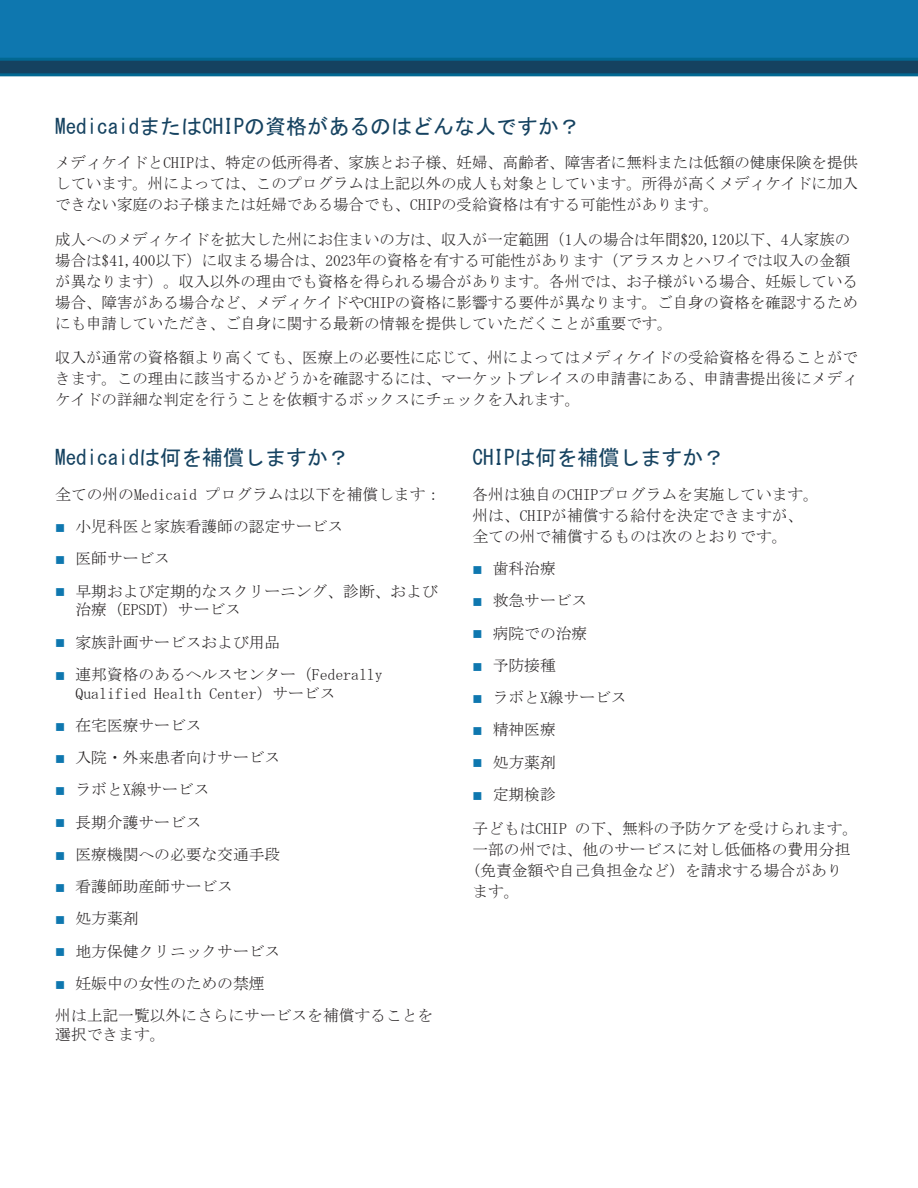
<style>
.page{position:relative;width:918px;height:1188px;background:#fff}
.page>*{position:absolute;margin:0;border:0;box-sizing:border-box;transform-origin:0 0}
.t1{font:21px "MS Gothic";color:#154260}
.text_no_indent{font:15.75px/21px "MS Mincho";color:#231f20}
.text_bullet{font:15.75px "MS Mincho";color:#231f20}
.t2{font:13.5px "Wingdings";color:#0e77af}
.s1{color:#0e77af}
</style>
<div class="page">
<div style="left:0;top:0;width:918px;height:70px;background:#0e77af"></div>
<svg style="left:0;top:58px;width:918px;height:18px;background:#0f4d6e"></svg>
<h2 class="t1" style="left:55px;top:116px;width:526px">MedicaidまたはCHIPの資格があるのはどんな人ですか？</h2>
<p class="text_no_indent" style="left:55px;top:152px;width:804px;text-align:justify">メディケイドとCHIPは、特定の低所得者、家族とお子様、妊婦、高齢者、障害者に無料または低額の健康保険を提供しています。州によっては、このプログラムは上記以外の成人も対象としています。所得が高くメディケイドに加入できない家庭のお子様または妊婦である場合でも、CHIPの受給資格は有する可能性があります。</p>
<p class="text_no_indent" style="left:55px;top:229px;width:804px">成人へのメディケイドを拡大した州にお住まいの方は、収入が一定範囲（1人の場合は年間$20,120以下、4人家族の場合は$41,400以下）に収まる場合は、2023年の資格を有する可能性があります（アラスカとハワイでは収入の金額が異なります）。収入以外の理由でも資格を得られる場合があります。各州では、お子様がいる場合、妊娠している場合、障害がある場合など、メディケイドやCHIPの資格に影響する要件が異なります。ご自身の資格を確認するためにも申請していただき、ご自身に関する最新の情報を提供していただくことが重要です。</p>
<p class="text_no_indent" style="left:55px;top:347px;width:804px;text-align:justify">収入が通常の資格額より高くても、医療上の必要性に応じて、州によってはメディケイドの受給資格を得ることができます。この理由に該当するかどうかを確認するには、マーケットプレイスの申請書にある、申請書提出後にメディケイドの詳細な判定を行うことを依頼するボックスにチェックを入れます。</p>
<h2 class="t1" style="left:55px;top:447px;width:295px">Medicaidは何を補償しますか？</h2>
<p class="text_no_indent" style="left:55px;top:484px;width:387px">全ての州のMedicaid プログラムは以下を補償します：</p>
<p class="t2" style="left:55px;top:521px;width:12px">■</p>
<p class="text_bullet" style="left:76px;top:518px;width:269px">小児科医と家族看護師の認定サービス</p>
<p class="t2" style="left:55px;top:553px;width:12px">■</p>
<p class="text_bullet" style="left:76px;top:551px;width:96px">医師サービス</p>
<p class="t2" style="left:55px;top:585px;width:12px">■</p>
<p class="text_bullet" style="left:76px;top:583px;width:364px">早期および定期的なスクリーニング、診断、および</p>
<p class="text_bullet" style="left:76px;top:602px;width:167px">治療（EPSDT）サービス</p>
<p class="t2" style="left:55px;top:636px;width:12px">■</p>
<p class="text_bullet" style="left:76px;top:634px;width:206px">家族計画サービスおよび用品</p>
<p class="t2" style="left:55px;top:668px;width:12px">■</p>
<p class="text_bullet" style="left:76px;top:666px;width:309px">連邦資格のあるヘルスセンター（Federally</p>
<p class="text_bullet" style="left:76px;top:685px;width:261px">Qualified Health Center）サービス</p>
<p class="t2" style="left:55px;top:719px;width:12px">■</p>
<p class="text_bullet" style="left:76px;top:717px;width:127px">在宅医療サービス</p>
<p class="t2" style="left:55px;top:752px;width:12px">■</p>
<p class="text_bullet" style="left:76px;top:749px;width:206px">入院・外来患者向けサービス</p>
<p class="t2" style="left:55px;top:784px;width:12px">■</p>
<p class="text_bullet" style="left:76px;top:782px;width:135px">ラボとX線サービス</p>
<p class="t2" style="left:55px;top:816px;width:12px">■</p>
<p class="text_bullet" style="left:76px;top:814px;width:127px">長期介護サービス</p>
<p class="t2" style="left:55px;top:848px;width:12px">■</p>
<p class="text_bullet" style="left:76px;top:846px;width:206px">医療機関への必要な交通手段</p>
<p class="t2" style="left:55px;top:881px;width:12px">■</p>
<p class="text_bullet" style="left:76px;top:878px;width:159px">看護師助産師サービス</p>
<p class="t2" style="left:55px;top:913px;width:12px">■</p>
<p class="text_bullet" style="left:76px;top:911px;width:64px">処方薬剤</p>
<p class="t2" style="left:55px;top:945px;width:12px">■</p>
<p class="text_bullet" style="left:76px;top:943px;width:206px">地方保健クリニックサービス</p>
<p class="t2" style="left:55px;top:977px;width:12px">■</p>
<p class="text_bullet" style="left:76px;top:975px;width:190px">妊娠中の女性のための禁煙</p>
<p class="text_no_indent" style="left:55px;top:1005px;width:379px">州は上記一覧以外にさらにサービスを補償することを</p>
<p class="text_no_indent" style="left:55px;top:1024px;width:112px">選択できます。</p>
<h2 class="t1" style="left:472px;top:447px;width:253px">CHIPは何を補償しますか？</h2>
<p class="text_no_indent" style="left:472px;top:484px;width:348px">各州は独自のCHIPプログラムを実施しています。州は、CHIPが補償する給付を決定できますが、全ての州で補償するものは次のとおりです。</p>
<p class="text_bullet" style="left:472px;top:561px;width:85px"><span class="s1">■</span> 歯科治療</p>
<p class="text_bullet" style="left:472px;top:593px;width:116px"><span class="s1">■</span> 救急サービス</p>
<p class="text_bullet" style="left:472px;top:625px;width:116px"><span class="s1">■</span> 病院での治療</p>
<p class="text_bullet" style="left:472px;top:657px;width:85px"><span class="s1">■</span> 予防接種</p>
<p class="text_bullet" style="left:472px;top:690px;width:156px"><span class="s1">■</span> ラボとX線サービス</p>
<p class="text_bullet" style="left:472px;top:722px;width:85px"><span class="s1">■</span> 精神医療</p>
<p class="text_bullet" style="left:472px;top:754px;width:85px"><span class="s1">■</span> 処方薬剤</p>
<p class="text_bullet" style="left:472px;top:786px;width:85px"><span class="s1">■</span> 定期検診</p>
<p class="text_no_indent" style="left:472px;top:818px;width:387px">子どもはCHIP の下、無料の予防ケアを受けられます。一部の州では、他のサービスに対し低価格の費用分担(免責金額や自己負担金など) を請求する場合があります。</p>
</div>
